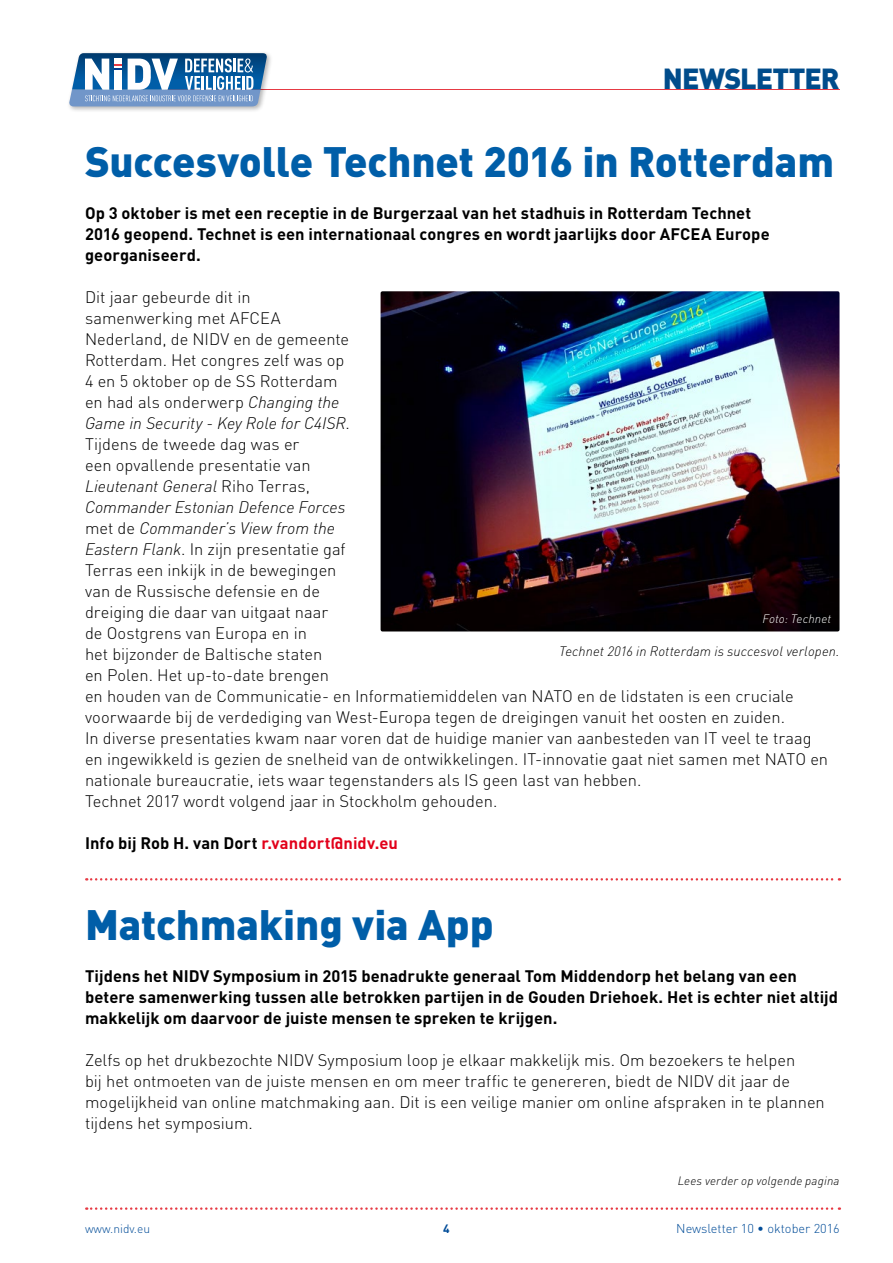
<style>
.page{position:relative;width:893px;height:1263px;background:#fff}
.page>*{position:absolute;margin:0;border:0;box-sizing:border-box;transform-origin:0 0}
.t1{font:900 42px "DIN Pro";letter-spacing:-.005em;color:#005ea8}
.t2{font:900 28.65px "DIN Pro";letter-spacing:-.03em;color:#004c8b}
.t3{font:300 16.5px/21px "DIN Pro";color:#000}
.t4{font:700 16.5px/21px "DIN Pro";letter-spacing:.005em;color:#000}
.t5{font:italic 300 16.5px/21px "DIN";color:#000}
.t6{font:italic 300 13.5px "DIN";letter-spacing:.01em;color:#000}
.t7{font:300 12.75px "DIN Pro";color:#004c98}
.t8{font:italic 300 12px "DIN";letter-spacing:.015em;color:#000}
.t9{font:italic 300 12px "DIN";letter-spacing:.005em;color:#fff}
.t10{font:300 12px "DIN Pro";color:#004c98}
.t11{font:700 12px "DIN Pro";color:#004c98}
.s1{font-family:"DIN";font-style:italic}
.s2{font-family:"DIN Pro";font-style:normal}
.s3{color:#e2001a}
</style>
<div class="page">
<svg style="left:86px;top:1207px;width:754px;height:3px"></svg>
<hr style="left:165px;top:89px;width:675px;height:1px;background:#e63a44">
<div style="left:67px;top:51px;width:206px;height:62px;background:#000;opacity:.3"></div>
<svg style="left:69px;top:53px;width:199px;height:53px"></svg>
<svg style="left:86px;top:878px;width:754px;height:2px"></svg>
<img style="left:381px;top:291px;width:458px;height:340px">
<h2 class="t2" style="left:663px;top:59px;width:178px">NEWSLETTER</h2>
<h1 class="t1" style="left:85px;top:133px;width:750px">Succesvolle Technet 2016 in Rotterdam</h1>
<p class="t4" style="left:85px;top:202px;width:686px">Op 3 oktober is met een receptie in de Burgerzaal van het stadhuis in Rotterdam Technet<br>2016 geopend. Technet is een internationaal congres en wordt jaarlijks door AFCEA Europe georganiseerd.</p>
<p class="t3" style="left:85px;top:286px;width:266px">Dit jaar gebeurde dit in samenwerking met AFCEA<br>Nederland, de NIDV en de gemeente<br>Rotterdam. Het congres zelf was op<br>4 en 5 oktober op de SS Rotterdam en had als onderwerp <span class="s1">Changing the</span></p>
<p class="t5" style="left:85px;top:412px;width:266px">Game in Security - Key Role for C4ISR<span class="s2">.</span></p>
<p class="t3" style="left:85px;top:433px;width:227px">Tijdens de tweede dag was er een opvallende presentatie van</p>
<p class="t5" style="left:85px;top:475px;width:262px">Lieutenant General <span class="s2">Riho Terras,<br></span>Commander Estonian Defence Forces <span class="s2">met de</span> Commander’s View from the</p>
<p class="t3" style="left:85px;top:538px;width:745px"><span class="s1">Eastern Flank</span>. In zijn presentatie gaf<br>Terras een inkijk in de bewegingen<br>van de Russische defensie en de<br>dreiging die daar van uitgaat naar<br>de Oostgrens van Europa en in<br>het bijzonder de Baltische staten<br>en Polen. Het up-to-date brengen<br>en houden van de Communicatie- en Informatiemiddelen van NATO en de lidstaten is een cruciale voorwaarde bij de verdediging van West-Europa tegen de dreigingen vanuit het oosten en zuiden.<br>In diverse presentaties kwam naar voren dat de huidige manier van aanbesteden van IT veel te traag en ingewikkeld is gezien de snelheid van de ontwikkelingen. IT-innovatie gaat niet samen met NATO en nationale bureaucratie, iets waar tegenstanders als IS geen last van hebben.<br>Technet 2017 wordt volgend jaar in Stockholm gehouden.</p>
<p class="t4" style="left:85px;top:832px;width:314px">Info bij Rob H. van Dort <span class="s3">r.vandort@nidv.eu</span></p>
<p class="t9" style="left:763px;top:611px;width:70px">Foto: Technet</p>
<p class="t6" style="left:559px;top:643px;width:282px">Technet 2016 in Rotterdam is succesvol verlopen.</p>
<h1 class="t1" style="left:85px;top:896px;width:410px">Matchmaking via App</h1>
<p class="t4" style="left:85px;top:965px;width:755px">Tijdens het NIDV Symposium in 2015 benadrukte generaal Tom Middendorp het belang van een betere samenwerking tussen alle betrokken partijen in de Gouden Driehoek. Het is echter niet altijd makkelijk om daarvoor de juiste mensen te spreken te krijgen.</p>
<p class="t3" style="left:85px;top:1049px;width:741px">Zelfs op het drukbezochte NIDV Symposium loop je elkaar makkelijk mis. Om bezoekers te helpen<br>bij het ontmoeten van de juiste mensen en om meer traffic te genereren, biedt de NIDV dit jaar de mogelijkheid van online matchmaking aan. Dit is een veilige manier om online afspraken in te plannen tijdens het symposium.</p>
<p class="t8" style="left:678px;top:1173px;width:163px">Lees verder op volgende pagina</p>
<p class="t10" style="left:85px;top:1220px;width:67px">www.nidv.eu</p>
<p class="t11" style="left:443px;top:1220px;width:8px">4</p>
<p class="t7" style="left:676px;top:1219px;width:165px">Newsletter 10 • oktober 2016</p>
</div>
